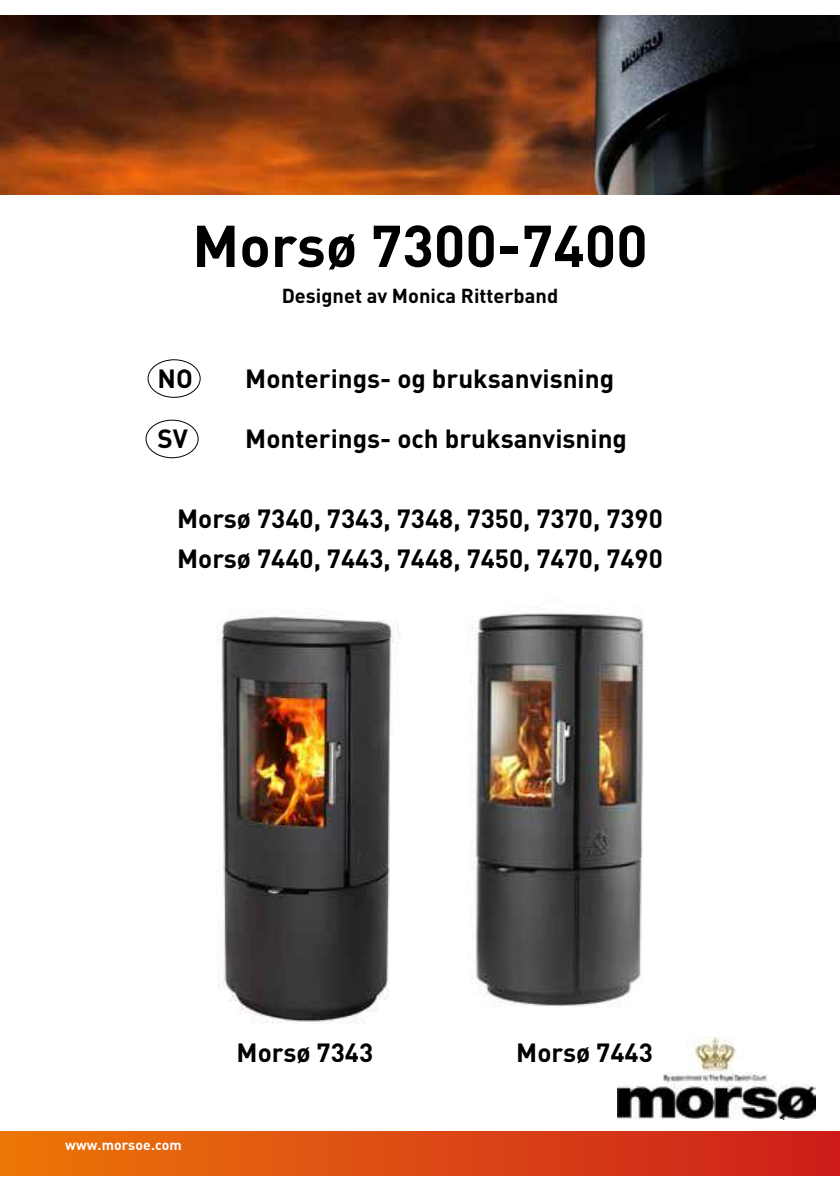
<style>
.page{position:relative;width:840px;height:1191px;background:#fff}
.page>*{position:absolute;margin:0;border:0;box-sizing:border-box;transform-origin:0 0}
.t1{font:700 58px "DIN";color:#000}
.t2{font:700 26px/40px "DIN";color:#000}
.t3{font:700 20px "DIN";color:#000}
.t4{font:16px "DIN";color:#000}
.t5{font:700 14px "DIN";letter-spacing:.01em;color:#fff}
</style>
<div class="page">
<div style="left:147px;top:359px;width:53px;height:39px;border:1px solid #000;border-radius:50%"></div>
<div style="left:145px;top:420px;width:53px;height:38px;border:1px solid #000;border-radius:50%"></div>
<div style="left:0;top:1131px;width:839px;height:44px;background:linear-gradient(to right,#ec7708,#cd1d1c)"></div>
<img style="left:617px;top:1037px;width:197px;height:81px">
<img style="left:0;top:16px;width:839px;height:179px">
<img style="left:470px;top:612px;width:174px;height:394px">
<img style="left:216px;top:615px;width:183px;height:408px">
<h1 class="t1" style="left:192px;top:207px;width:457px">Morsø 7300-7400</h1>
<p class="t3" style="left:281px;top:282px;width:278px">Designet av Monica Ritterband</p>
<p class="t2" style="left:157px;top:358px;width:37px">NO</p>
<p class="t2" style="left:245px;top:358px;width:370px">Monterings- og bruksanvisning</p>
<p class="t2" style="left:157px;top:418px;width:32px">SV</p>
<p class="t2" style="left:245px;top:418px;width:383px">Monterings- och bruksanvisning</p>
<p class="t2" style="left:177px;top:498px;width:487px">Morsø 7340, 7343, 7348, 7350, 7370, 7390<br>Morsø 7440, 7443, 7448, 7450, 7470, 7490</p>
<p class="t5" style="left:65px;top:1135px;width:118px">www.morsoe.com</p>
<p class="t2" style="left:236px;top:1031px;width:138px">Morsø 7343</p>
<p class="t2" style="left:516px;top:1032px;width:138px">Morsø 7443</p>
<p class="t4" style="left:778px;top:1103px;width:10px">1</p>
</div>
